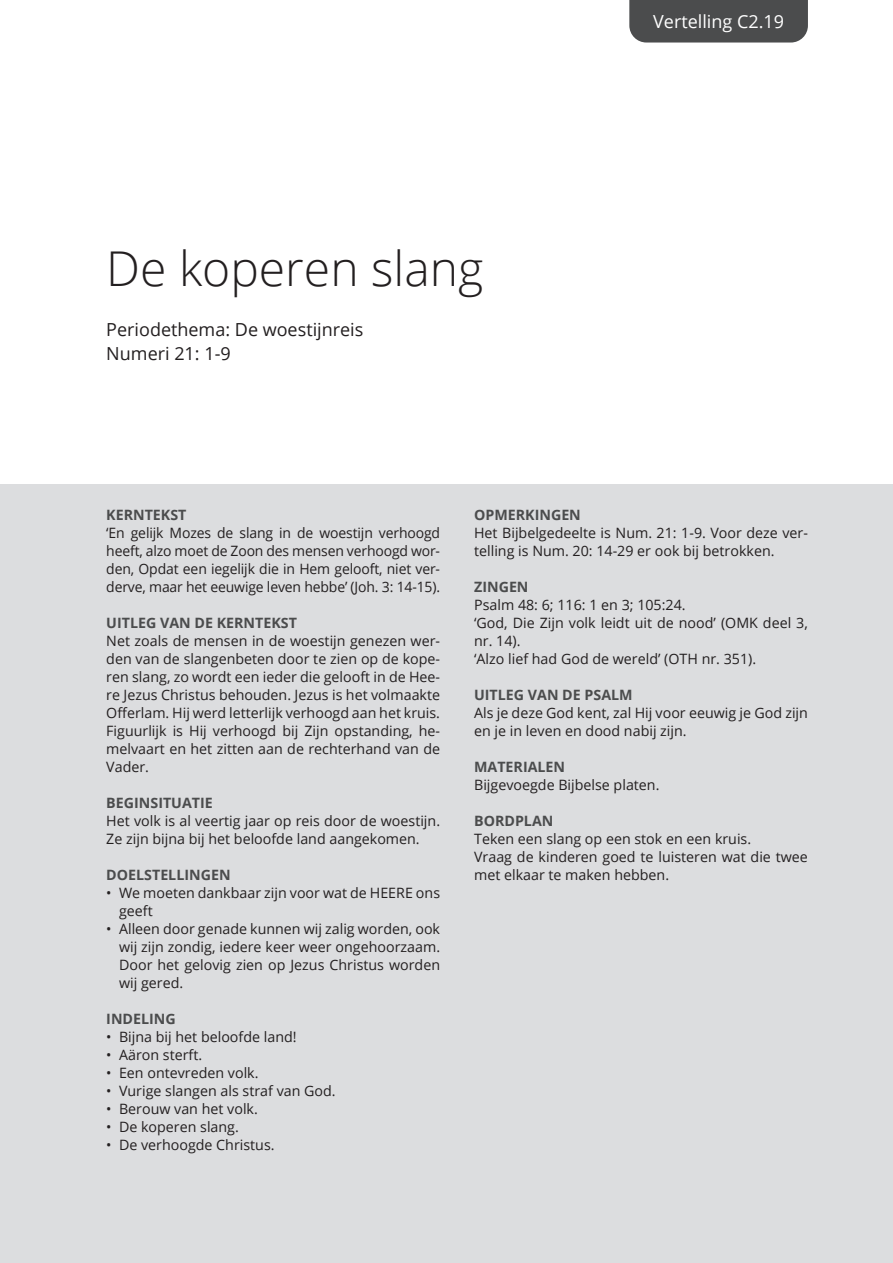
<style>
.page{position:relative;width:893px;height:1263px;background:#fff}
.page>*{position:absolute;margin:0;border:0;box-sizing:border-box;transform-origin:0 0}
.Hoofdkop{font:300 48px "Open Sans";color:#231f20}
.Onderkopje{font:18px "Open Sans";color:#231f20}
.t1{font:18px "Open Sans";color:#fff}
.Body{font:14.25px/18px "Open Sans";color:#231f20}
.Tussenkop{font:700 14.25px "Open Sans";color:#4b4c4d}
</style>
<div class="page">
<div style="left:0;top:484px;width:893px;height:779px;background:#dcdddf"></div>
<div style="left:629px;top:0;width:179px;height:43px;background:#4b4c4d"></div>
<p class="Hoofdkop" style="left:106px;top:236px;width:378px">De koperen slang</p>
<p class="Onderkopje" style="left:106px;top:317px;width:259px">Periodethema: De woestijnreis</p>
<p class="Onderkopje" style="left:106px;top:341px;width:126px">Numeri 21: 1-9</p>
<p class="t1" style="left:653px;top:9px;width:132px">Vertelling C2.19</p>
<p class="Tussenkop" style="left:106px;top:505px;width:82px">KERNTEKST</p>
<p class="Body" style="left:106px;top:524px;width:335px;text-align:justify">‘En gelijk Mozes de slang in de woestijn verhoogd heeft, alzo moet de Zoon des mensen verhoogd wor&shy;den, Opdat een iegelijk die in Hem gelooft, niet ver&shy;derve, maar het eeuwige leven hebbe’ (Joh. 3: 14-15).</p>
<p class="Tussenkop" style="left:106px;top:613px;width:192px">UITLEG VAN DE KERNTEKST</p>
<p class="Body" style="left:106px;top:632px;width:335px;text-align:justify">Net zoals de mensen in de woestijn genezen wer&shy;den van de slangenbeten door te zien op de kope&shy;ren slang, zo wordt een ieder die gelooft in de Hee&shy;re Jezus Christus behouden. Jezus is het volmaakte Offerlam. Hij werd letterlijk verhoogd aan het kruis.<br>Figuurlijk is Hij verhoogd bij Zijn opstanding, he&shy;melvaart en het zitten aan de rechterhand van de Vader.</p>
<p class="Tussenkop" style="left:106px;top:793px;width:108px">BEGINSITUATIE</p>
<p class="Body" style="left:106px;top:812px;width:335px">Het volk is al veertig jaar op reis door de woestijn.<br>Ze zijn bijna bij het beloofde land aangekomen.</p>
<p class="Tussenkop" style="left:106px;top:865px;width:126px">DOELSTELLINGEN</p>
<p class="Body" style="left:119px;top:884px;width:323px;text-indent:-13px">• We moeten dankbaar zijn voor wat de HEERE ons geeft</p>
<p class="Body" style="left:119px;top:920px;width:323px;text-align:justify;text-indent:-13px">• Alleen door genade kunnen wij zalig worden, ook wij zijn zondig, iedere keer weer ongehoorzaam.<br>Door het gelovig zien op Jezus Christus worden wij gered.</p>
<p class="Tussenkop" style="left:106px;top:1009px;width:71px">INDELING</p>
<p class="Body" style="left:106px;top:1028px;width:192px">• Bijna bij het beloofde land!</p>
<p class="Body" style="left:106px;top:1046px;width:97px">• Aäron sterft.</p>
<p class="Body" style="left:106px;top:1064px;width:154px">• Een ontevreden volk.</p>
<p class="Body" style="left:106px;top:1082px;width:231px">• Vurige slangen als straf van God.</p>
<p class="Body" style="left:106px;top:1100px;width:153px">• Berouw van het volk.</p>
<p class="Body" style="left:106px;top:1118px;width:134px">• De koperen slang.</p>
<p class="Body" style="left:106px;top:1136px;width:170px">• De verhoogde Christus.</p>
<p class="Tussenkop" style="left:474px;top:505px;width:108px">OPMERKINGEN</p>
<p class="Body" style="left:474px;top:524px;width:335px">Het Bijbelgedeelte is Num. 21: 1-9. Voor deze ver&shy;telling is Num. 20: 14-29 er ook bij betrokken.</p>
<p class="Tussenkop" style="left:474px;top:577px;width:56px">ZINGEN</p>
<p class="Body" style="left:474px;top:596px;width:213px">Psalm 48: 6; 116: 1 en 3; 105:24.</p>
<p class="Body" style="left:474px;top:614px;width:335px">‘God, Die Zijn volk leidt uit de nood’ (OMK deel 3, nr. 14).</p>
<p class="Body" style="left:474px;top:650px;width:284px">‘Alzo lief had God de wereld’ (OTH nr. 351).</p>
<p class="Tussenkop" style="left:474px;top:685px;width:160px">UITLEG VAN DE PSALM</p>
<p class="Body" style="left:474px;top:704px;width:335px">Als je deze God kent, zal Hij voor eeuwig je God zijn en je in leven en dood nabij zijn.</p>
<p class="Tussenkop" style="left:474px;top:757px;width:93px">MATERIALEN</p>
<p class="Body" style="left:474px;top:776px;width:187px">Bijgevoegde Bijbelse platen.</p>
<p class="Tussenkop" style="left:474px;top:811px;width:81px">BORDPLAN</p>
<p class="Body" style="left:474px;top:830px;width:279px">Teken een slang op een stok en een kruis.</p>
<p class="Body" style="left:474px;top:848px;width:335px">Vraag de kinderen goed te luisteren wat die twee met elkaar te maken hebben.</p>
</div>
